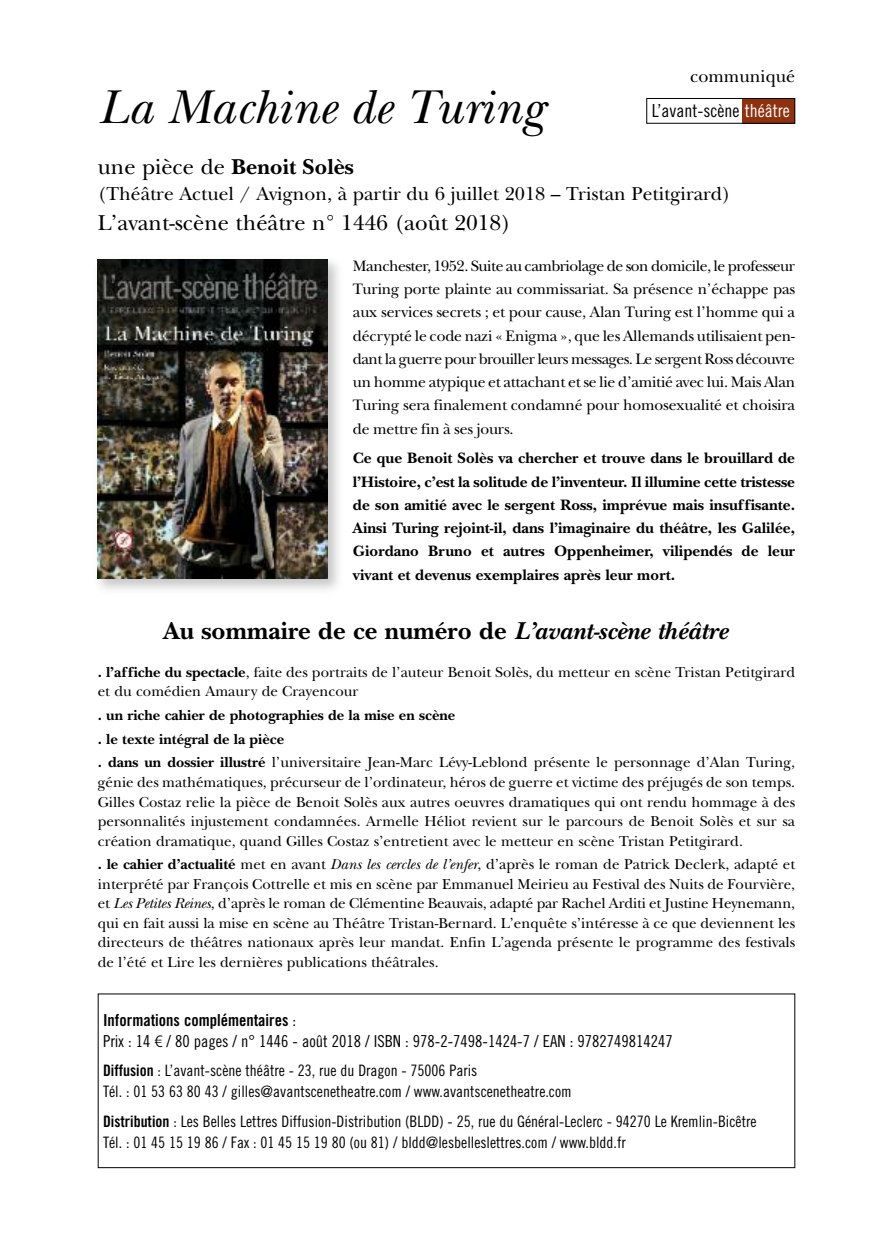
<style>
.page{position:relative;width:893px;height:1234px;background:#fff}
.page>*{position:absolute;margin:0;border:0;box-sizing:border-box;transform-origin:0 0}
.t1{font:italic 49.5px "New Baskerville";color:#000}
.t2{font:700 25.5px "New Baskerville";color:#000}
.t3{font:22.5px "New Baskerville";color:#000}
.t4{font:700 22.5px "New Baskerville";color:#000}
.t5{font:19.5px "New Baskerville";color:#000}
.t6{font:18px "Trade Gothic Cond Eighteen";color:#000}
.t7{font:18px "New Baskerville";color:#000}
.t8{font:16.5px "Trade Gothic Cond Eighteen";color:#000}
.t9{font:16.5px "Trade Gothic Bold Cond Twenty";color:#000}
.t10{font:15.75px/23.2px "New Baskerville";letter-spacing:-.01em;color:#000;text-align:justify}
.t11{font:700 15.75px/23.2px "New Baskerville";color:#000;text-align:justify}
.t12{font:15.75px/21px "Trade Gothic Cond Eighteen";color:#000}
.t13{font:15px/19.5px "New Baskerville";color:#000;text-align:justify}
.t14{font:700 15px/23.7px "New Baskerville";color:#000}
.s1{color:#fff}
.s2{font-weight:400}
.s3{font-style:italic}
.s4{font-weight:700}
.s5{font-family:"Trade Gothic Cond Eighteen"}
.s6{font-family:"Linotype Euro Font Ato F"}
.s7{font-family:"Trade Gothic Bold Cond Twenty"}
</style>
<div class="page">
<img style="left:97px;top:259px;width:242px;height:331px">
<img style="left:98px;top:259px;width:229px;height:319px">
<div style="left:731px;top:98px;width:64px;height:26px;background:#8e310f"></div>
<div style="left:646px;top:98px;width:96px;height:26px;background:#fff"></div>
<div style="left:646px;top:98px;width:149px;height:26px;border:1px solid #000"></div>
<p class="t7" style="left:690px;top:65px;width:107px">communiqué</p>
<p class="t6" style="left:652px;top:104px;width:139px">L’avant-scène <span class="s1">théâtre</span></p>
<h1 class="t1" style="left:98px;top:77px;width:447px">La Machine de Turing</h1>
<h3 class="t4" style="left:98px;top:153px;width:258px"><span class="s2">une pièce de</span> Benoit Solès</h3>
<h3 class="t5" style="left:98px;top:181px;width:635px">(Théâtre Actuel / Avignon, à partir du 6 juillet 2018 – Tristan Petitgirard)</h3>
<h3 class="t3" style="left:98px;top:209px;width:415px">L’avant-scène théâtre n° 1446 (août 2018)</h3>
<p class="t10" style="left:353px;top:253px;width:444px">Manchester, 1952. Suite au cambriolage de son domicile, le professeur Turing porte plainte au commissariat. Sa présence n’échappe pas aux services secrets ; et pour cause, Alan Turing est l’homme qui a décrypté le code nazi « Enigma », que les Allemands utilisaient pen&shy;dant la guerre pour brouiller leurs messages. Le sergent Ross découvre un homme atypique et attachant et se lie d’amitié avec lui. Mais Alan Turing sera finalement condamné pour homosexualité et choisira de mettre fin à ses jours.</p>
<p class="t11" style="left:353px;top:446px;width:444px">Ce que Benoit Solès va chercher et trouve dans le brouillard de l’Histoire, c’est la solitude de l’inventeur. Il illumine cette tristesse de son amitié avec le sergent Ross, imprévue mais insuffisante.<br>Ainsi Turing rejoint-il, dans l’imaginaire du théâtre, les Galilée, Giordano Bruno et autres Oppenheimer, vilipendés de leur vivant et devenus exemplaires après leur mort.</p>
<h2 class="t2" style="left:163px;top:614px;width:566px">Au sommaire de ce numéro de <span class="s3">L’avant-scène théâtre</span></h2>
<p class="t13" style="left:98px;top:661px;width:699px"><span class="s4">. l’affiche du spectacle</span>, faite des portraits de l’auteur Benoit Solès, du metteur en scène Tristan Petitgirard et du comédien Amaury de Crayencour</p>
<p class="t14" style="left:98px;top:702px;width:699px">. un riche cahier de photographies de la mise en scène<br>. le texte intégral de la pièce<br>. dans un dossier illustré <span class="s2">l’universitaire Jean-Marc Lévy-Leblond présente le personnage d’Alan Turing,</span></p>
<p class="t13" style="left:98px;top:771px;width:699px">génie des mathématiques, précurseur de l’ordinateur, héros de guerre et victime des préjugés de son temps.<br>Gilles Costaz relie la pièce de Benoit Solès aux autres oeuvres dramatiques qui ont rendu hommage à des personnalités injustement condamnées. Armelle Héliot revient sur le parcours de Benoit Solès et sur sa création dramatique, quand Gilles Costaz s’entretient avec le metteur en scène Tristan Petitgirard.</p>
<p class="t13" style="left:98px;top:854px;width:699px"><span class="s4">. le cahier d’actualité</span> met en avant <span class="s3">Dans les cercles de l’enfer</span>, d’après le roman de Patrick Declerk, adapté et interprété par François Cottrelle et mis en scène par Emmanuel Meirieu au Festival des Nuits de Fourvière, et <span class="s3">Les Petites Reines</span>, d’après le roman de Clémentine Beauvais, adapté par Rachel Arditi et Justine Heynemann, qui en fait aussi la mise en scène au Théâtre Tristan-Bernard. L’enquête s’intéresse à ce que deviennent les directeurs de théâtres nationaux après leur mandat. Enfin L’agenda présente le programme des festivals de l’été et Lire les dernières publications théâtrales.</p>
<p class="t9" style="left:103px;top:1013px;width:195px">Informations complémentaires <span class="s5">:</span></p>
<p class="t8" style="left:103px;top:1034px;width:571px">Prix : 14 <span class="s6">u</span> / 80 pages / n° 1446 - août 2018 / ISBN : 978-2-7498-1424-7 / EAN : 9782749814247</p>
<p class="t12" style="left:103px;top:1061px;width:470px"><span class="s7">Diffusion</span> : L’avant-scène théâtre - 23, rue du Dragon - 75006 Paris<br>Tél. : 01 53 63 80 43 / gilles@avantscenetheatre.com / www.avantscenetheatre.com</p>
<p class="t12" style="left:103px;top:1111px;width:655px"><span class="s7">Distribution</span> : Les Belles Lettres Diffusion-Distribution (BLDD) - 25, rue du Général-Leclerc - 94270 Le Kremlin-Bicêtre<br>Tél. : 01 45 15 19 86 / Fax : 01 45 15 19 80 (ou 81) / bldd@lesbelleslettres.com / www.bldd.fr</p>
</div>
